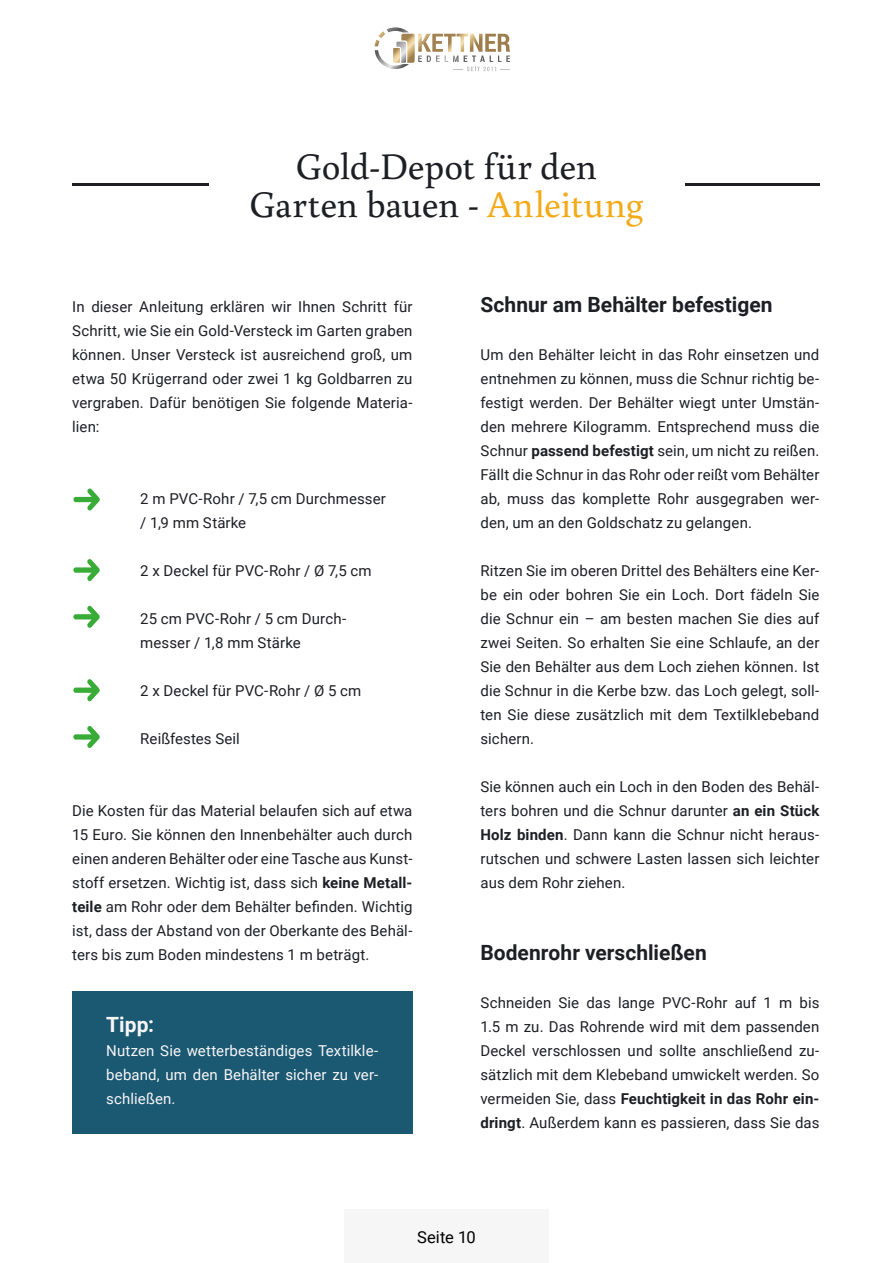
<style>
.page{position:relative;width:893px;height:1263px;background:#fff}
.page>*{position:absolute;margin:0;border:0;box-sizing:border-box;transform-origin:0 0}
.t1{font:37.5px/37.5px "Buenard";letter-spacing:-.005em;color:#1e1f25;text-align:center}
.t2{font:700 21px "Roboto";color:#1e1f25}
.t3{font:700 21px "Roboto";color:#f7f6f7}
.t4{font:16.5px "Roboto";letter-spacing:.005em;color:#000}
.t5{font:15px/24px "Roboto";letter-spacing:.005em;color:#1e1f25;text-align:justify}
.t6{font:15px/24px "Roboto";letter-spacing:.005em;color:#f7f6f7;text-align:justify}
.s1{color:#f3aa19}
.s2{font-weight:700}
</style>
<div class="page">
<hr style="left:72px;top:184px;width:136px;height:2px;background:#1e1f25">
<hr style="left:685px;top:184px;width:134px;height:2px;background:#1e1f25">
<div style="left:72px;top:991px;width:340px;height:72px;background:#1b5872"></div>
<div style="left:72px;top:1020px;width:340px;height:114px;background:#1b5872"></div>
<svg style="left:73px;top:488px;width:27px;height:22px"></svg>
<svg style="left:73px;top:559px;width:27px;height:22px"></svg>
<svg style="left:73px;top:606px;width:27px;height:22px"></svg>
<svg style="left:73px;top:679px;width:27px;height:22px"></svg>
<svg style="left:73px;top:726px;width:27px;height:22px"></svg>
<div style="left:344px;top:1210px;width:205px;height:53px;background:#f7f6f7"></div>
<svg style="left:375px;top:27px;width:135px;height:44px"></svg>
<h1 class="t1" style="left:249px;top:146px;width:396px">Gold-Depot für den<br>Garten bauen - <span class="s1">Anleitung</span></h1>
<p class="t5" style="left:72px;top:294px;width:342px">In dieser Anleitung erklären wir Ihnen Schritt für Schritt, wie Sie ein Gold-Versteck im Garten graben können. Unser Versteck ist ausreichend groß, um etwa 50 Krügerrand oder zwei 1 kg Goldbarren zu vergraben. Dafür benötigen Sie folgende Materia&shy;lien:</p>
<p class="t5" style="left:140px;top:486px;width:247px">2 m PVC-Rohr / 7,5 cm Durchmesser / 1,9 mm Stärke</p>
<p class="t5" style="left:140px;top:558px;width:233px">2 x Deckel für PVC-Rohr / Ø 7,5 cm</p>
<p class="t5" style="left:140px;top:606px;width:208px">25 cm PVC-Rohr / 5 cm Durch&shy;messer / 1,8 mm Stärke</p>
<p class="t5" style="left:140px;top:678px;width:223px">2 x Deckel für PVC-Rohr / Ø 5 cm</p>
<p class="t5" style="left:140px;top:726px;width:101px">Reißfestes Seil</p>
<p class="t5" style="left:72px;top:798px;width:342px">Die Kosten für das Material belaufen sich auf etwa 15 Euro. Sie können den Innenbehälter auch durch einen anderen Behälter oder eine Tasche aus Kunst&shy;stoff ersetzen. Wichtig ist, dass sich <span class="s2">keine Metall&shy;teile</span> am Rohr oder dem Behälter befinden. Wichtig ist, dass der Abstand von der Oberkante des Behäl&shy;ters bis zum Boden mindestens 1 m beträgt.</p>
<h2 class="t3" style="left:106px;top:1010px;width:49px">Tipp:</h2>
<p class="t6" style="left:106px;top:1038px;width:274px">Nutzen Sie wetterbeständiges Textilkle&shy;beband, um den Behälter sicher zu ver&shy;schließen.</p>
<h2 class="t2" style="left:480px;top:290px;width:294px">Schnur am Behälter befestigen</h2>
<p class="t5" style="left:480px;top:342px;width:340px">Um den Behälter leicht in das Rohr einsetzen und entnehmen zu können, muss die Schnur richtig be&shy;festigt werden. Der Behälter wiegt unter Umstän&shy;den mehrere Kilogramm. Entsprechend muss die Schnur <span class="s2">passend befestigt</span> sein, um nicht zu reißen.<br>Fällt die Schnur in das Rohr oder reißt vom Behälter ab, muss das komplette Rohr ausgegraben wer&shy;den, um an den Goldschatz zu gelangen.</p>
<p class="t5" style="left:480px;top:558px;width:340px">Ritzen Sie im oberen Drittel des Behälters eine Ker&shy;be ein oder bohren Sie ein Loch. Dort fädeln Sie die Schnur ein – am besten machen Sie dies auf zwei Seiten. So erhalten Sie eine Schlaufe, an der Sie den Behälter aus dem Loch ziehen können. Ist die Schnur in die Kerbe bzw. das Loch gelegt, soll&shy;ten Sie diese zusätzlich mit dem Textilklebeband sichern.</p>
<p class="t5" style="left:480px;top:774px;width:340px">Sie können auch ein Loch in den Boden des Behäl&shy;ters bohren und die Schnur darunter <span class="s2">an ein Stück Holz binden</span>. Dann kann die Schnur nicht heraus&shy;rutschen und schwere Lasten lassen sich leichter aus dem Rohr ziehen.</p>
<h2 class="t2" style="left:480px;top:938px;width:228px">Bodenrohr verschließen</h2>
<p class="t5" style="left:480px;top:990px;width:340px">Schneiden Sie das lange PVC-Rohr auf 1 m bis 1.5 m zu. Das Rohrende wird mit dem passenden Deckel verschlossen und sollte anschließend zu&shy;sätzlich mit dem Klebeband umwickelt werden. So vermeiden Sie, dass <span class="s2">Feuchtigkeit in das Rohr ein&shy;dringt</span>. Außerdem kann es passieren, dass Sie das</p>
<p class="t4" style="left:417px;top:1225px;width:60px">Seite 10</p>
</div>
